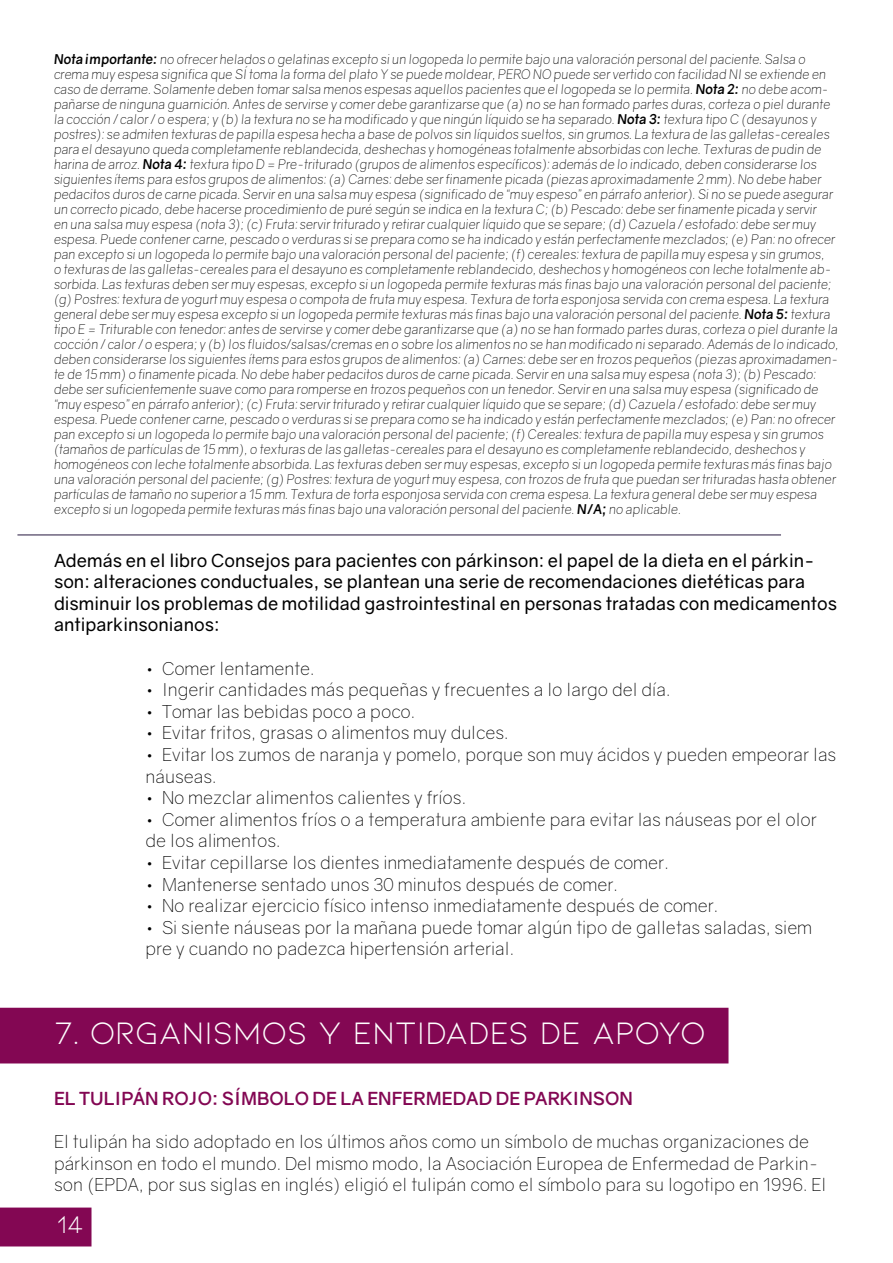
<style>
.page{position:relative;width:893px;height:1263px;background:#fff}
.page>*{position:absolute;margin:0;border:0;box-sizing:border-box;transform-origin:0 0}
.t1{font:33px "Kiona";color:#fff}
.t2{font:25.5px "Kiona";color:#fff}
.t3{font:300 18px/21.6px "Gravity";color:#000}
.t4{font:18px/21.6px "Gravity";color:#000}
.t5{font:700 18px "Gravity";color:#830753}
.t6{font:italic 300 13.5px/15px "Gravity";color:#000}
.s1{font-weight:700}
</style>
<div class="page">
<div style="left:0;top:1207px;width:92px;height:39px;background:#830753;border:2px solid #830753"></div>
<hr style="left:17px;top:534px;width:764px;height:2px;background:#6d647e">
<div style="left:1px;top:1008px;width:727px;height:55px;background:#830753"></div>
<p class="t6" style="left:54px;top:52px;width:783px"><span class="s1">Nota importante:</span> no ofrecer helados o gelatinas excepto si un logopeda lo permite bajo una valoración personal del paciente. Salsa o crema muy espesa significa que SÍ toma la forma del plato Y se puede moldear, PERO NO puede ser vertido con facilidad NI se extiende en caso de derrame. Solamente deben tomar salsa menos espesas aquellos pacientes que el logopeda se lo permita. <span class="s1">Nota 2:</span> no debe acom&shy;pañarse de ninguna guarnición. Antes de servirse y comer debe garantizarse que (a) no se han formado partes duras, corteza o piel durante la cocción / calor / o espera; y (b) la textura no se ha modificado y que ningún líquido se ha separado. <span class="s1">Nota 3:</span> textura tipo C (desayunos y postres): se admiten texturas de papilla espesa hecha a base de polvos sin líquidos sueltos, sin grumos. La textura de las galletas-cereales para el desayuno queda completamente reblandecida, deshechas y homogéneas totalmente absorbidas con leche. Texturas de pudin de harina de arroz. <span class="s1">Nota 4:</span> textura tipo D = Pre-triturado (grupos de alimentos específicos): además de lo indicado, deben considerarse los siguientes ítems para estos grupos de alimentos: (a) Carnes: debe ser finamente picada (piezas aproximadamente 2 mm). No debe haber pedacitos duros de carne picada. Servir en una salsa muy espesa (significado de “muy espeso” en párrafo anterior). Si no se puede asegurar un correcto picado, debe hacerse procedimiento de puré según se indica en la textura C; (b) Pescado: debe ser finamente picada y servir<br>en una salsa muy espesa (nota 3); (c) Fruta: servir triturado y retirar cualquier líquido que se separe; (d) Cazuela / estofado: debe ser muy espesa. Puede contener carne, pescado o verduras si se prepara como se ha indicado y están perfectamente mezclados; (e) Pan: no ofrecer pan excepto si un logopeda lo permite bajo una valoración personal del paciente; (f) cereales: textura de papilla muy espesa y sin grumos,</p>
<p class="t6" style="left:54px;top:262px;width:779px">o texturas de las galletas-cereales para el desayuno es completamente reblandecido, deshechos y homogéneos con leche totalmente ab&shy;sorbida. Las texturas deben ser muy espesas, excepto si un logopeda permite texturas más finas bajo una valoración personal del paciente;</p>
<p class="t6" style="left:54px;top:292px;width:786px">(g) Postres: textura de yogurt muy espesa o compota de fruta muy espesa. Textura de torta esponjosa servida con crema espesa. La textura general debe ser muy espesa excepto si un logopeda permite texturas más finas bajo una valoración personal del paciente. <span class="s1">Nota 5:</span> textura tipo E = Triturable con tenedor: antes de servirse y comer debe garantizarse que (a) no se han formado partes duras, corteza o piel durante la cocción / calor / o espera; y (b) los fluidos/salsas/cremas en o sobre los alimentos no se han modificado ni separado. Además de lo indicado, deben considerarse los siguientes ítems para estos grupos de alimentos: (a) Carnes: debe ser en trozos pequeños (piezas aproximadamen&shy;te de 15 mm) o finamente picada. No debe haber pedacitos duros de carne picada. Servir en una salsa muy espesa (nota 3); (b) Pescado: debe ser suficientemente suave como para romperse en trozos pequeños con un tenedor. Servir en una salsa muy espesa (significado de “muy espeso” en párrafo anterior); (c) Fruta: servir triturado y retirar cualquier líquido que se separe; (d) Cazuela / estofado: debe ser muy espesa. Puede contener carne, pescado o verduras si se prepara como se ha indicado y están perfectamente mezclados; (e) Pan: no ofrecer pan excepto si un logopeda lo permite bajo una valoración personal del paciente; (f) Cereales: textura de papilla muy espesa y sin grumos (tamaños de partículas de 15 mm), o texturas de las galletas-cereales para el desayuno es completamente reblandecido, deshechos y homogéneos con leche totalmente absorbida. Las texturas deben ser muy espesas, excepto si un logopeda permite texturas más finas bajo una valoración personal del paciente; (g) Postres: textura de yogurt muy espesa, con trozos de fruta que puedan ser trituradas hasta obtener partículas de tamaño no superior a 15 mm. Textura de torta esponjosa servida con crema espesa. La textura general debe ser muy espesa excepto si un logopeda permite texturas más finas bajo una valoración personal del paciente. <span class="s1">N/A;</span> no aplicable.</p>
<p class="t4" style="left:54px;top:549px;width:785px">Además en el libro Consejos para pacientes con párkinson: el papel de la dieta en el párkin&shy;son: alteraciones conductuales, se plantean una serie de recomendaciones dietéticas para disminuir los problemas de motilidad gastrointestinal en personas tratadas con medicamentos antiparkinsonianos:</p>
<p class="t3" style="left:145px;top:657px;width:171px">• Comer lentamente.</p>
<p class="t3" style="left:145px;top:679px;width:526px">• Ingerir cantidades más pequeñas y frecuentes a lo largo del día.</p>
<p class="t3" style="left:145px;top:701px;width:271px">• Tomar las bebidas poco a poco.</p>
<p class="t3" style="left:145px;top:722px;width:364px">• Evitar fritos, grasas o alimentos muy dulces.</p>
<p class="t3" style="left:145px;top:744px;width:692px">• Evitar los zumos de naranja y pomelo, porque son muy ácidos y pueden empeorar las náuseas.</p>
<p class="t3" style="left:145px;top:787px;width:322px">• No mezclar alimentos calientes y fríos.</p>
<p class="t3" style="left:145px;top:809px;width:673px">• Comer alimentos fríos o a temperatura ambiente para evitar las náuseas por el olor de los alimentos.</p>
<p class="t3" style="left:145px;top:852px;width:525px">• Evitar cepillarse los dientes inmediatamente después de comer.</p>
<p class="t3" style="left:145px;top:873px;width:474px">• Mantenerse sentado unos 30 minutos después de comer.</p>
<p class="t3" style="left:145px;top:895px;width:574px">• No realizar ejercicio físico intenso inmediatamente después de comer.</p>
<p class="t3" style="left:145px;top:917px;width:668px">• Si siente náuseas por la mañana puede tomar algún tipo de galletas saladas, siem pre y cuando no padezca hipertensión arterial.</p>
<p class="t1" style="left:54px;top:1015px;width:653px">7. ORGANISMOS Y ENTIDADES de APOYO</p>
<h4 class="t5" style="left:54px;top:1087px;width:580px">EL TULIPÁN ROJO: SÍMBOLO DE LA ENFERMEDAD DE PARKINSON</h4>
<p class="t3" style="left:54px;top:1131px;width:774px">El tulipán ha sido adoptado en los últimos años como un símbolo de muchas organizaciones de párkinson en todo el mundo. Del mismo modo, la Asociación Europea de Enfermedad de Parkin&shy;son (EPDA, por sus siglas en inglés) eligió el tulipán como el símbolo para su logotipo en 1996. El</p>
<p class="t2" style="left:57px;top:1210px;width:27px">14</p>
</div>
